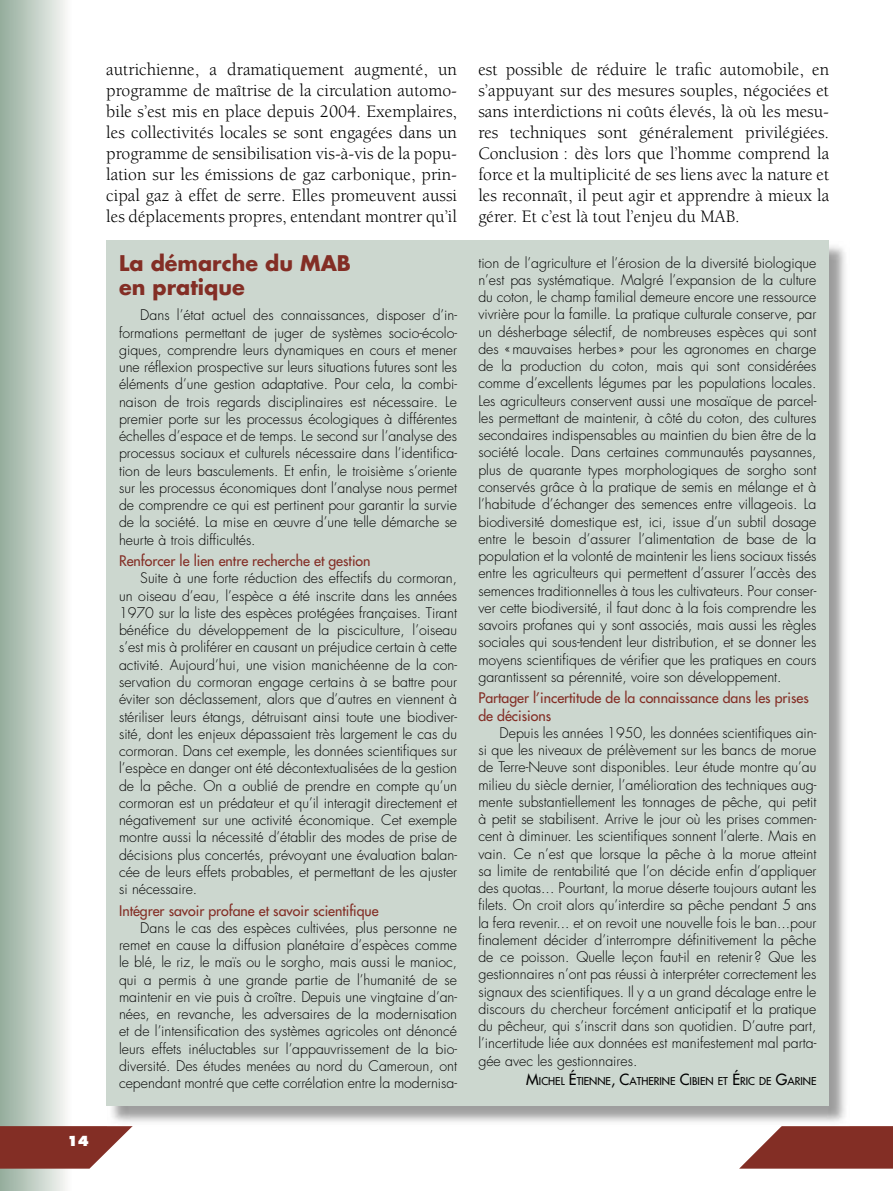
<style>
.page{position:relative;width:893px;height:1191px;background:#fff}
.page>*{position:absolute;margin:0;border:0;box-sizing:border-box;transform-origin:0 0}
.t1{font:700 21px/24px "Futura";color:#832e25}
.t2{font:18px/21px "Berkeley";color:#000;text-align:justify}
.t3{font:300 14.25px/17.2px "Futura";color:#000;text-align:justify}
.t4{font:14.25px/17.2px "Futura";color:#832e25}
.t5{font:800 13.5px "Futura";color:#fff}
.t6{font:10.5px "Futura";color:#000}
.s1{font-size:15px}
</style>
<div class="page">
<div style="left:0;top:0;width:72px;height:1191px;background:linear-gradient(to right,#93ab9a,#fbfaf9)"></div>
<svg style="left:740px;top:1126px;width:153px;height:42px;background:#944a43"></svg>
<img style="left:111px;top:246px;width:734px;height:876px">
<svg style="left:0;top:1126px;width:133px;height:42px"></svg>
<img style="left:781px;top:1126px;width:69px;height:1px">
<div style="left:106px;top:240px;width:723px;height:866px;background:#ccd7cf"></div>
<p class="t5" style="left:67px;top:1133px;width:23px">14</p>
<p class="t2" style="left:106px;top:59px;width:352px">autrichienne, a dramatiquement augmenté, un programme de maîtrise de la circulation automo&shy;bile s’est mis en place depuis 2004. Exemplaires, les collectivités locales se sont engagées dans un programme de sensibilisation vis-à-vis de la popu&shy;lation sur les émissions de gaz carbonique, prin&shy;cipal gaz à effet de serre. Elles promeuvent aussi les déplacements propres, entendant montrer qu’il</p>
<p class="t2" style="left:478px;top:59px;width:352px">est possible de réduire le trafic automobile, en s’appuyant sur des mesures souples, négociées et sans interdictions ni coûts élevés, là où les mesu&shy;res techniques sont généralement privilégiées.<br>Conclusion : dès lors que l’homme comprend la force et la multiplicité de ses liens avec la nature et les reconnaît, il peut agir et apprendre à mieux la gérer. Et c’est là tout l’enjeu du MAB.</p>
<h1 class="t1" style="left:119px;top:250px;width:233px">La démarche du MAB en pratique</h1>
<p class="t3" style="left:119px;top:307px;width:340px;text-indent:21px">Dans l’état actuel des connaissances, disposer d’in&shy;formations permettant de juger de systèmes socio-écolo&shy;giques, comprendre leurs dynamiques en cours et mener une réflexion prospective sur leurs situations futures sont les éléments d’une gestion adaptative. Pour cela, la combi&shy;naison de trois regards disciplinaires est nécessaire. Le premier porte sur les processus écologiques à différentes échelles d’espace et de temps. Le second sur l’analyse des processus sociaux et culturels nécessaire dans l’identifica&shy;tion de leurs basculements. Et enfin, le troisième s’oriente sur les processus économiques dont l’analyse nous permet de comprendre ce qui est pertinent pour garantir la survie de la société. La mise en œuvre d’une telle démarche se heurte à trois difficultés.</p>
<p class="t4" style="left:119px;top:552px;width:253px">Renforcer le lien entre recherche et gestion</p>
<p class="t3" style="left:119px;top:570px;width:340px;text-indent:21px">Suite à une forte réduction des effectifs du cormoran, un oiseau d’eau, l’espèce a été inscrite dans les années 1970 sur la liste des espèces protégées françaises. Tirant bénéfice du développement de la pisciculture, l’oiseau s’est mis à proliférer en causant un préjudice certain à cette activité. Aujourd’hui, une vision manichéenne de la con&shy;servation du cormoran engage certains à se battre pour éviter son déclassement, alors que d’autres en viennent à stériliser leurs étangs, détruisant ainsi toute une biodiver&shy;sité, dont les enjeux dépassaient très largement le cas du cormoran. Dans cet exemple, les données scientifiques sur l’espèce en danger ont été décontextualisées de la gestion de la pêche. On a oublié de prendre en compte qu’un cormoran est un prédateur et qu’il interagit directement et négativement sur une activité économique. Cet exemple montre aussi la nécessité d’établir des modes de prise de décisions plus concertés, prévoyant une évaluation balan&shy;cée de leurs effets probables, et permettant de les ajuster si nécessaire.</p>
<p class="t4" style="left:119px;top:901px;width:261px">Intégrer savoir profane et savoir scientifique</p>
<p class="t3" style="left:119px;top:919px;width:340px;text-indent:21px">Dans le cas des espèces cultivées, plus personne ne remet en cause la diffusion planétaire d’espèces comme le blé, le riz, le maïs ou le sorgho, mais aussi le manioc, qui a permis à une grande partie de l’humanité de se maintenir en vie puis à croître. Depuis une vingtaine d’an&shy;nées, en revanche, les adversaires de la modernisation et de l’intensification des systèmes agricoles ont dénoncé leurs effets inéluctables sur l’appauvrissement de la bio&shy;diversité. Des études menées au nord du Cameroun, ont cependant montré que cette corrélation entre la modernisa-</p>
<p class="t3" style="left:478px;top:254px;width:340px">tion de l’agriculture et l’érosion de la diversité biologique n’est pas systématique. Malgré l’expansion de la culture du coton, le champ familial demeure encore une ressource vivrière pour la famille. La pratique culturale conserve, par un désherbage sélectif, de nombreuses espèces qui sont des « mauvaises herbes » pour les agronomes en charge de la production du coton, mais qui sont considérées comme d’excellents légumes par les populations locales.<br>Les agriculteurs conservent aussi une mosaïque de parcel&shy;les permettant de maintenir, à côté du coton, des cultures secondaires indispensables au maintien du bien être de la société locale. Dans certaines communautés paysannes, plus de quarante types morphologiques de sorgho sont conservés grâce à la pratique de semis en mélange et à l’habitude d’échanger des semences entre villageois. La biodiversité domestique est, ici, issue d’un subtil dosage entre le besoin d’assurer l’alimentation de base de la population et la volonté de maintenir les liens sociaux tissés entre les agriculteurs qui permettent d’assurer l’accès des semences traditionnelles à tous les cultivateurs. Pour conser&shy;ver cette biodiversité, il faut donc à la fois comprendre les savoirs profanes qui y sont associés, mais aussi les règles sociales qui sous-tendent leur distribution, et se donner les moyens scientifiques de vérifier que les pratiques en cours garantissent sa pérennité, voire son développement.</p>
<p class="t4" style="left:478px;top:689px;width:332px">Partager l’incertitude de la connaissance dans les prises de décisions</p>
<p class="t3" style="left:478px;top:724px;width:340px;text-indent:21px">Depuis les années 1950, les données scientifiques ain&shy;si que les niveaux de prélèvement sur les bancs de morue de Terre-Neuve sont disponibles. Leur étude montre qu’au milieu du siècle dernier, l’amélioration des techniques aug&shy;mente substantiellement les tonnages de pêche, qui petit à petit se stabilisent. Arrive le jour où les prises commen&shy;cent à diminuer. Les scientifiques sonnent l’alerte. Mais en vain. Ce n’est que lorsque la pêche à la morue atteint sa limite de rentabilité que l’on décide enfin d’appliquer des quotas... Pourtant, la morue déserte toujours autant les filets. On croit alors qu’interdire sa pêche pendant 5 ans la fera revenir... et on revoit une nouvelle fois le ban...pour finalement décider d’interrompre définitivement la pêche de ce poisson. Quelle leçon faut-il en retenir ? Que les gestionnaires n’ont pas réussi à interpréter correctement les signaux des scientifiques. Il y a un grand décalage entre le discours du chercheur forcément anticipatif et la pratique du pêcheur, qui s’inscrit dans son quotidien. D’autre part, l’incertitude liée aux données est manifestement mal parta&shy;gée avec les gestionnaires.</p>
<p class="t6" style="left:526px;top:1074px;width:292px"><span class="s1">M</span>ICHEL <span class="s1">É</span>TIENNE<span class="s1">, C</span>ATHERINE <span class="s1">C</span>IBIEN ET <span class="s1">É</span>RIC DE <span class="s1">G</span>ARINE</p>
</div>
